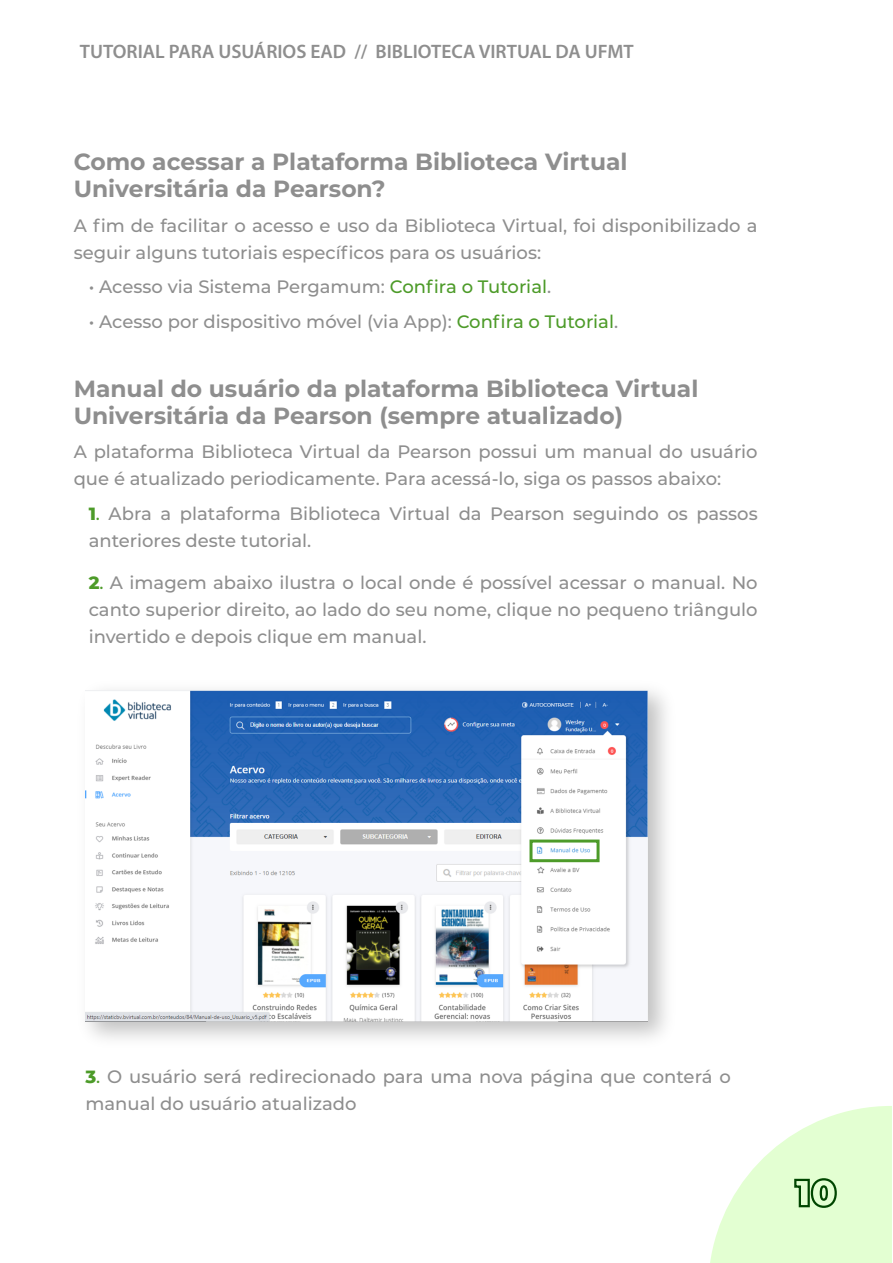
<style>
.page{position:relative;width:893px;height:1263px;background:#fff}
.page>*{position:absolute;margin:0;border:0;box-sizing:border-box;transform-origin:0 0}
.t1{font:100 23.4px/27px "Montserrat";color:#8e8e8e}
.t2{font:600 19.5px "Myriad Pro";color:#8e8e8e}
.t3{font:500 18px/27px "Montserrat";color:#8e8e8e}
.s1{color:#4d9b29}
.s2{font-weight:800;color:#4d9b29}
</style>
<div class="page">
<svg style="left:710px;top:1106px;width:181px;height:157px"></svg>
<img style="left:88px;top:690px;width:578px;height:349px">
<img style="left:85px;top:690px;width:562px;height:332px">
<div style="left:525px;top:838px;width:80px;height:6px;background:#fff"></div>
<div style="left:524px;top:834px;width:10px;height:24px;background:#fff"></div>
<svg style="left:534px;top:850px;width:5px;height:8px"></svg>
<div style="left:538px;top:854px;width:65px;height:7px;background:#fff"></div>
<div style="left:598px;top:841px;width:9px;height:13px;background:#fff"></div>
<div style="left:529px;top:839px;width:71px;height:23px;border:3px solid #4d9b29"></div>
<p class="t2" style="left:80px;top:39px;width:555px">TUTORIAL PARA USUÁRIOS EAD // BIBLIOTECA VIRTUAL DA UFMT</p>
<p class="t1" style="left:74px;top:148px;width:555px">Como acessar a Plataforma Biblioteca Virtual<br>Universitária da Pearson?</p>
<p class="t3" style="left:74px;top:211px;width:685px">A fim de facilitar o acesso e uso da Biblioteca Virtual, foi disponibilizado a seguir alguns tutoriais específicos para os usuários:</p>
<p class="t3" style="left:89px;top:273px;width:464px">• Acesso via Sistema Pergamum: <span class="s1">Confira o Tutorial</span>.</p>
<p class="t3" style="left:89px;top:307px;width:531px">• Acesso por dispositivo móvel (via App): <span class="s1">Confira o Tutorial</span>.</p>
<p class="t1" style="left:74px;top:375px;width:626px">Manual do usuário da plataforma Biblioteca Virtual<br>Universitária da Pearson (sempre atualizado)</p>
<p class="t3" style="left:74px;top:438px;width:685px">A plataforma Biblioteca Virtual da Pearson possui um manual do usuário que é atualizado periodicamente. Para acessá-lo, siga os passos abaixo:</p>
<p class="t3" style="left:89px;top:499px;width:671px"><span class="s2">1</span><span class="s1">.</span> Abra a plataforma Biblioteca Virtual da Pearson seguindo os passos anteriores deste tutorial.</p>
<p class="t3" style="left:89px;top:568px;width:671px;text-align:justify"><span class="s2">2</span><span class="s1">.</span> A imagem abaixo ilustra o local onde é possível acessar o manual. No canto superior direito, ao lado do seu nome, clique no pequeno triângulo invertido e depois clique em manual.</p>
<p class="t3" style="left:85px;top:1062px;width:647px"><span class="s2">3</span><span class="s1">.</span> O usuário será redirecionado para uma nova página que conterá o manual do usuário atualizado</p>
</div>
